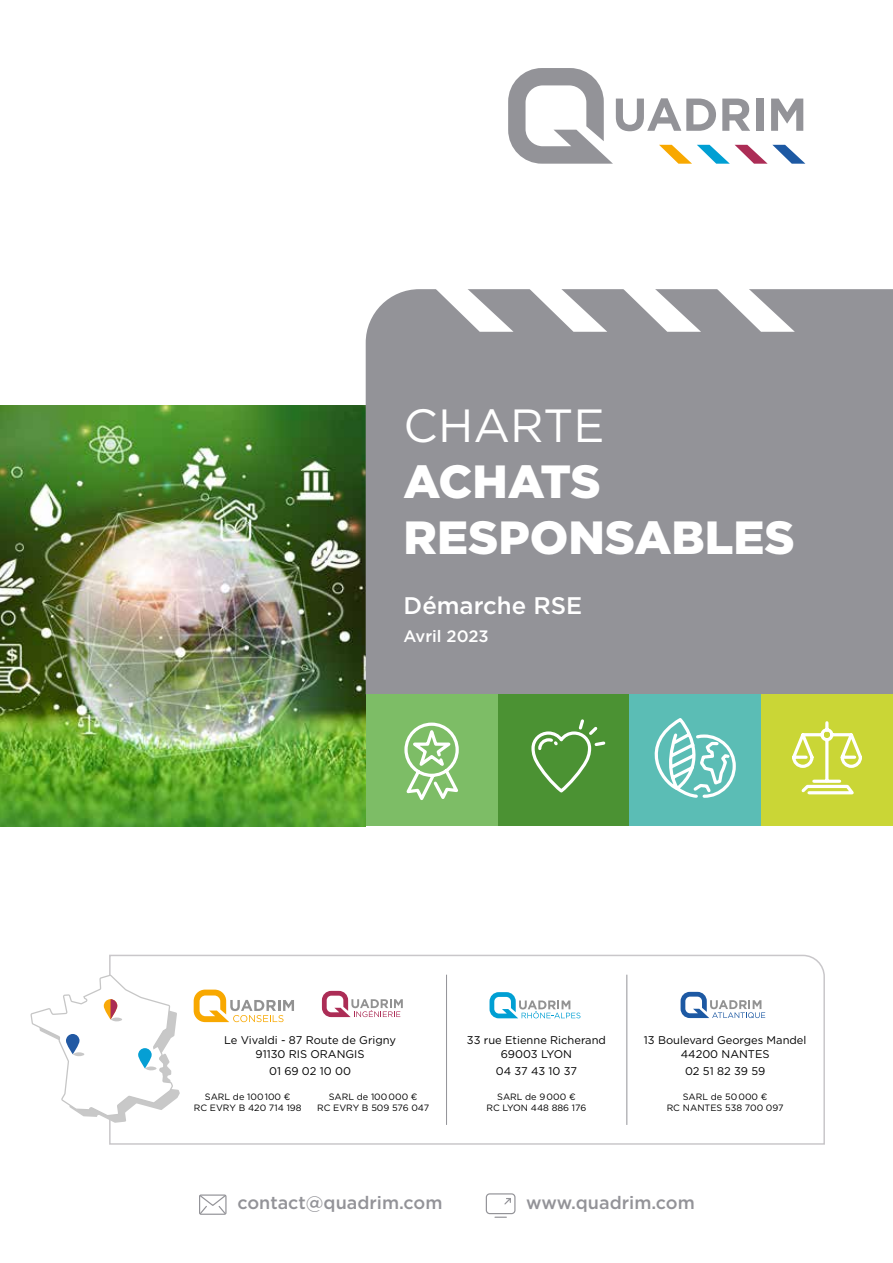
<style>
.page{position:relative;width:893px;height:1263px;background:#fff}
.page>*{position:absolute;margin:0;border:0;box-sizing:border-box;transform-origin:0 0}
.t1{font:900 46.5px/55.8px "Gotham";color:#fff}
.t2{font:46.5px "Gotham";color:#fff}
.t3{font:500 24px "Gotham";color:#fff}
.t4{font:500 18px "Gotham";color:#939398}
.t5{font:500 16.5px "Gotham";color:#fff}
.t6{font:11.1px/13.4px "Gotham";color:#000;text-align:center}
.t7{font:9.15px/10.9px "Gotham";color:#000;text-align:center}
</style>
<div class="page">
<img style="left:0;top:405px;width:366px;height:421px">
<div style="left:366px;top:289px;width:527px;height:405px;background:#939398"></div>
<svg style="left:508px;top:68px;width:297px;height:96px"></svg>
<div style="left:497px;top:694px;width:132px;height:132px;background:#4b9233"></div>
<svg style="left:531px;top:719px;width:75px;height:74px"></svg>
<div style="left:366px;top:694px;width:131px;height:132px;background:#7dbd66"></div>
<svg style="left:404px;top:722px;width:55px;height:78px"></svg>
<div style="left:629px;top:694px;width:132px;height:132px;background:#5bbdb5"></div>
<svg style="left:654px;top:718px;width:82px;height:80px"></svg>
<div style="left:761px;top:694px;width:132px;height:132px;background:#cad636"></div>
<svg style="left:792px;top:721px;width:70px;height:74px"></svg>
<svg style="left:432px;top:289px;width:81px;height:43px"></svg>
<svg style="left:525px;top:289px;width:82px;height:43px"></svg>
<svg style="left:619px;top:289px;width:82px;height:43px"></svg>
<svg style="left:713px;top:289px;width:82px;height:43px"></svg>
<svg style="left:109px;top:954px;width:716px;height:191px"></svg>
<svg style="left:681px;top:992px;width:84px;height:26px"></svg>
<svg style="left:194px;top:989px;width:100px;height:33px"></svg>
<svg style="left:322px;top:991px;width:81px;height:26px"></svg>
<svg style="left:489px;top:992px;width:91px;height:26px"></svg>
<svg style="left:31px;top:975px;width:149px;height:148px"></svg>
<svg style="left:111px;top:1017px;width:11px;height:4px"></svg>
<svg style="left:66px;top:1034px;width:13px;height:20px"></svg>
<svg style="left:73px;top:1052px;width:11px;height:4px"></svg>
<svg style="left:138px;top:1048px;width:14px;height:20px"></svg>
<svg style="left:145px;top:1066px;width:11px;height:4px"></svg>
<hr style="left:446px;top:975px;width:1px;height:150px;background:#939398">
<hr style="left:626px;top:975px;width:1px;height:150px;background:#939398">
<svg style="left:199px;top:1194px;width:28px;height:21px"></svg>
<svg style="left:494px;top:1198px;width:18px;height:20px"></svg>
<div style="left:486px;top:1193px;width:29px;height:21px;border:1px solid #939398;border-radius:3px"></div>
<h1 class="t2" style="left:404px;top:396px;width:202px">CHARTE</h1>
<h1 class="t1" style="left:404px;top:453px;width:393px">ACHATS<br>RESPONSABLES</h1>
<h2 class="t3" style="left:404px;top:590px;width:180px">Démarche RSE</h2>
<h3 class="t5" style="left:404px;top:625px;width:87px">Avril 2023</h3>
<p class="t6" style="left:224px;top:1033px;width:173px">Le Vivaldi - 87 Route de Grigny<br>91130 RIS ORANGIS</p>
<p class="t6" style="left:269px;top:1064px;width:83px">01 69 02 10 00</p>
<p class="t6" style="left:467px;top:1033px;width:140px">33 rue Etienne Richerand<br>69003 LYON</p>
<p class="t6" style="left:496px;top:1064px;width:83px">04 37 43 10 37</p>
<p class="t6" style="left:644px;top:1033px;width:164px">13 Boulevard Georges Mandel<br>44200 NANTES</p>
<p class="t6" style="left:685px;top:1064px;width:82px">02 51 82 39 59</p>
<p class="t7" style="left:194px;top:1091px;width:109px">SARL de 100 100 €<br>RC EVRY B 420 714 198</p>
<p class="t7" style="left:317px;top:1091px;width:114px">SARL de 100 000 €<br>RC EVRY B 509 576 047</p>
<p class="t7" style="left:486px;top:1091px;width:101px">SARL de 9 000 €<br>RC LYON 448 886 176</p>
<p class="t7" style="left:667px;top:1091px;width:118px">SARL de 50 000 €<br>RC NANTES 538 700 097</p>
<h3 class="t4" style="left:237px;top:1191px;width:207px">contact@quadrim.com</h3>
<h3 class="t4" style="left:526px;top:1191px;width:170px">www.quadrim.com</h3>
</div>
